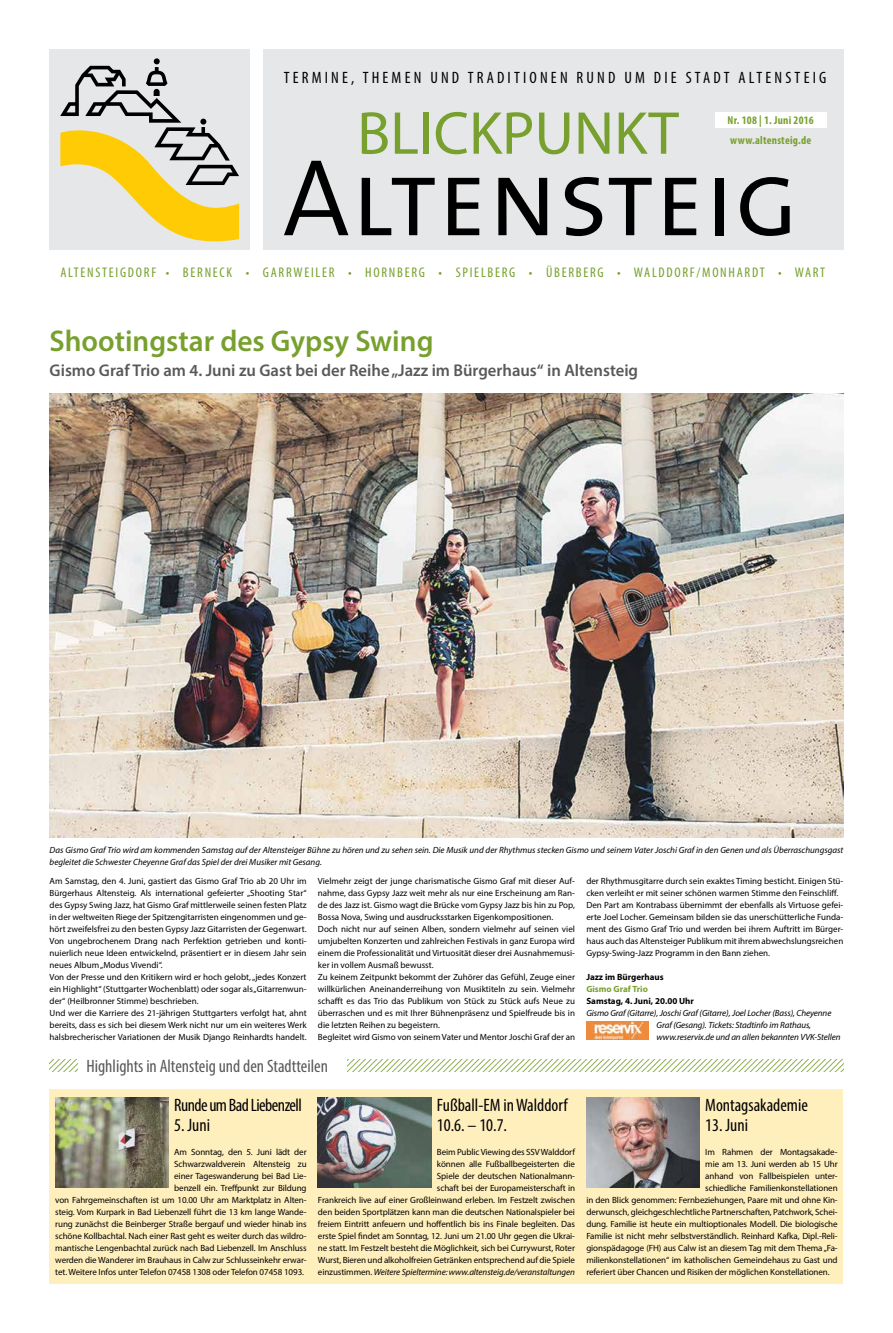
<style>
.page{position:relative;width:893px;height:1333px;background:#fff}
.page>*{position:absolute;margin:0;border:0;box-sizing:border-box;transform-origin:0 0}
.t1{font:61px "Myriad Pro";color:#77a02e}
.t2{font:600 30px "Myriad Pro";color:#77a02e}
.t3{font:condensed 18px/20px "Myriad Pro";color:#000}
.t4{font:condensed 18px "Myriad Pro";color:#58595b}
.t5{font:condensed 18px "Myriad Pro";letter-spacing:-.03em;color:#000}
.t6{font:600 17px "Myriad Pro";color:#58595b}
.t7{font:condensed 16.5px "Myriad Pro";letter-spacing:.195em;color:#000}
.t8{font:condensed 14px "Myriad Pro";letter-spacing:.125em;color:#77a02e}
.t9{font:700 condensed 11.5px/19.7px "Myriad Pro";letter-spacing:.02em;color:#77a02e}
.t10{font:9px/12px "Myriad Pro";letter-spacing:-.005em;color:#000}
.t11{font:italic 9px/12px "Myriad Pro";color:#000}
.t12{font:700 9px "Myriad Pro";color:#000}
.t13{font:700 9px "Myriad Pro";color:#77a02e}
.s1{font-style:italic}
</style>
<div class="page">
<div style="left:50px;top:1088px;width:793px;height:195px;background:#ffefbd"></div>
<svg style="left:50px;top:1059px;width:794px;height:12px"></svg>
<div style="left:78px;top:1058px;width:269px;height:18px;background:#fff"></div>
<div style="left:263px;top:50px;width:580px;height:200px;background:#e6e7e8"></div>
<div style="left:50px;top:50px;width:200px;height:200px;background:#e6e7e8"></div>
<svg style="left:60px;top:58px;width:179px;height:184px"></svg>
<svg style="left:284px;top:161px;width:64px;height:74px"></svg>
<svg style="left:362px;top:178px;width:73px;height:57px"></svg>
<svg style="left:448px;top:178px;width:31px;height:57px"></svg>
<svg style="left:498px;top:178px;width:49px;height:57px"></svg>
<svg style="left:565px;top:177px;width:37px;height:59px"></svg>
<svg style="left:609px;top:178px;width:43px;height:57px"></svg>
<svg style="left:665px;top:178px;width:31px;height:57px"></svg>
<div style="left:715px;top:178px;width:9px;height:57px;background:#000"></div>
<svg style="left:740px;top:177px;width:50px;height:59px"></svg>
<div style="left:715px;top:112px;width:111px;height:16px;background:#fff"></div>
<img style="left:586px;top:1021px;width:62px;height:18px">
<img style="left:50px;top:394px;width:793px;height:443px">
<img style="left:55px;top:1097px;width:114px;height:90px">
<img style="left:318px;top:1097px;width:113px;height:90px">
<img style="left:586px;top:1097px;width:114px;height:90px">
<h3 class="t7" style="left:284px;top:67px;width:544px">TERMINE, THEMEN UND TRADITIONEN RUND UM DIE STADT ALTENSTEIG</h3>
<p class="t9" style="left:727px;top:110px;width:88px">Nr. 108 | 1. Juni 2016 www.altensteig.de</p>
<h1 class="t1" style="left:357px;top:96px;width:323px">BLICKPUNKT</h1>
<h3 class="t8" style="left:60px;top:264px;width:766px">ALTENSTEIGDORF • BERNECK • GARRWEILER • HORNBERG • SPIELBERG • ÜBERBERG • WALDDORF/MONHARDT • WART</h3>
<h2 class="t2" style="left:50px;top:321px;width:385px">Shootingstar des Gypsy Swing</h2>
<h3 class="t6" style="left:50px;top:359px;width:590px">Gismo Graf Trio am 4. Juni zu Gast bei der Reihe „Jazz im Bürgerhaus“ in Altensteig</h3>
<p class="t11" style="left:50px;top:843px;width:795px">Das Gismo Graf Trio wird am kommenden Samstag auf der Altensteiger Bühne zu hören und zu sehen sein. Die Musik und der Rhythmus stecken Gismo und seinem Vater Joschi Graf in den Genen und als Überraschungsgast begleitet die Schwester Cheyenne Graf das Spiel der drei Musiker mit Gesang.</p>
<p class="t10" style="left:50px;top:874px;width:259px">Am Samstag, den 4. Juni, gastiert das Gismo Graf Trio ab 20 Uhr im Bürgerhaus Altensteig. Als international gefeierter „Shooting Star“ des Gypsy Swing Jazz, hat Gismo Graf mittlerweile seinen festen Platz in der weltweiten Riege der Spitzengitarristen eingenommen und ge&shy;hört zweifelsfrei zu den besten Gypsy Jazz Gitarristen der Gegenwart.<br>Von ungebrochenem Drang nach Perfektion getrieben und konti&shy;nuierlich neue Ideen entwickelnd, präsentiert er in diesem Jahr sein neues Album „Modus Vivendi“.<br>Von der Presse und den Kritikern wird er hoch gelobt, „jedes Konzert ein Highlight“ (Stuttgarter Wochenblatt) oder sogar als „Gitarrenwun&shy;der“ (Heilbronner Stimme) beschrieben.<br>Und wer die Karriere des 21-jährigen Stuttgarters verfolgt hat, ahnt bereits, dass es sich bei diesem Werk nicht nur um ein weiteres Werk halsbrecherischer Variationen der Musik Django Reinhardts handelt.</p>
<p class="t10" style="left:318px;top:874px;width:259px">Vielmehr zeigt der junge charismatische Gismo Graf mit dieser Auf&shy;nahme, dass Gypsy Jazz weit mehr als nur eine Erscheinung am Ran&shy;de des Jazz ist. Gismo wagt die Brücke vom Gypsy Jazz bis hin zu Pop, Bossa Nova, Swing und ausdrucksstarken Eigenkompositionen.<br>Doch nicht nur auf seinen Alben, sondern vielmehr auf seinen viel umjubelten Konzerten und zahlreichen Festivals in ganz Europa wird einem die Professionalität und Virtuosität dieser drei Ausnahmemusi&shy;ker in vollem Ausmaß bewusst.<br>Zu keinem Zeitpunkt bekommt der Zuhörer das Gefühl, Zeuge einer willkürlichen Aneinanderreihung von Musiktiteln zu sein. Vielmehr schafft es das Trio das Publikum von Stück zu Stück aufs Neue zu überraschen und es mit Ihrer Bühnenpräsenz und Spielfreude bis in die letzten Reihen zu begeistern.<br>Begleitet wird Gismo von seinem Vater und Mentor Joschi Graf der an</p>
<p class="t10" style="left:586px;top:874px;width:259px">der Rhythmusgitarre durch sein exaktes Timing besticht. Einigen Stü&shy;cken verleiht er mit seiner schönen warmen Stimme den Feinschliff.<br>Den Part am Kontrabass übernimmt der ebenfalls als Virtuose gefei&shy;erte Joel Locher. Gemeinsam bilden sie das unerschütterliche Funda&shy;ment des Gismo Graf Trio und werden bei ihrem Auftritt im Bürger&shy;haus auch das Altensteiger Publikum mit ihrem abwechslungsreichen Gypsy-Swing-Jazz Programm in den Bann ziehen.</p>
<p class="t12" style="left:586px;top:970px;width:79px">Jazz im Bürgerhaus</p>
<p class="t13" style="left:586px;top:982px;width:63px">Gismo Graf Trio</p>
<p class="t12" style="left:586px;top:994px;width:109px">Samstag, 4. Juni, 20.00 Uhr</p>
<p class="t11" style="left:657px;top:1006px;width:186px;text-indent:-70px">Gismo Graf (Gitarre), Joschi Graf (Gitarre), Joel Locher (Bass), Cheyenne<br>Graf (Gesang). Tickets: Stadtinfo im Rathaus, www.reservix.de und an allen bekannten VVK-Stellen</p>
<h3 class="t4" style="left:86px;top:1054px;width:243px">Highlights in Altensteig und den Stadtteilen</h3>
<h3 class="t5" style="left:174px;top:1093px;width:129px">Runde um Bad Liebenzell</h3>
<h3 class="t3" style="left:174px;top:1114px;width:37px">5. Juni</h3>
<p class="t10" style="left:55px;top:1145px;width:253px;text-align:right">Am Sonntag, den 5. Juni lädt der<br>Schwarzwaldverein Altensteig zu<br>einer Tageswanderung bei Bad Lie-<br>benzell ein. Treffpunkt zur Bildung<br>von Fahrgemeinschaften ist um 10.00 Uhr am Marktplatz in Alten&shy;steig. Vom Kurpark in Bad Liebenzell führt die 13 km lange Wande&shy;rung zunächst die Beinberger Straße bergauf und wieder hinab ins schöne Kollbachtal. Nach einer Rast geht es weiter durch das wildro&shy;mantische Lengenbachtal zurück nach Bad Liebenzell. Im Anschluss werden die Wanderer im Brauhaus in Calw zur Schlusseinkehr erwar&shy;tet. Weitere Infos unter Telefon 07458 1308 oder Telefon 07458 1093.</p>
<h3 class="t3" style="left:437px;top:1094px;width:132px">Fußball-EM in Walddorf<br>10.6. – 10.7.</h3>
<p class="t10" style="left:318px;top:1145px;width:259px;text-align:right">Beim Public Viewing des SSV Walddorf<br>können alle Fußballbegeisterten die<br>Spiele der deutschen Nationalmann-<br>schaft bei der Europameisterschaft in<br>Frankreich live auf einer Großleinwand erleben. Im Festzelt zwischen den beiden Sportplätzen kann man die deutschen Nationalspieler bei freiem Eintritt anfeuern und hoffentlich bis ins Finale begleiten. Das erste Spiel findet am Sonntag, 12. Juni um 21.00 Uhr gegen die Ukrai&shy;ne statt. Im Festzelt besteht die Möglichkeit, sich bei Currywurst, Roter Wurst, Bieren und alkoholfreien Getränken entsprechend auf die Spiele einzustimmen. <span class="s1">Weitere Spieltermine: www.altensteig.de/veranstaltungen</span></p>
<h3 class="t3" style="left:705px;top:1094px;width:104px">Montagsakademie</h3>
<h3 class="t3" style="left:705px;top:1114px;width:44px">13. Juni</h3>
<p class="t10" style="left:705px;top:1145px;width:134px">Im Rahmen der Montagsakade-</p>
<p class="t10" style="left:705px;top:1157px;width:134px">mie am 13. Juni werden ab 15 Uhr</p>
<p class="t10" style="left:705px;top:1169px;width:134px">anhand von Fallbeispielen unter-</p>
<p class="t10" style="left:705px;top:1181px;width:134px">schiedliche Familienkonstellationen</p>
<p class="t10" style="left:586px;top:1193px;width:253px">in den Blick genommen: Fernbeziehungen, Paare mit und ohne Kin-</p>
<p class="t10" style="left:586px;top:1205px;width:253px">derwunsch, gleichgeschlechtliche Partnerschaften, Patchwork, Schei-</p>
<p class="t10" style="left:586px;top:1217px;width:253px">dung. Familie ist heute ein multioptionales Modell. Die biologische</p>
<p class="t10" style="left:586px;top:1229px;width:253px">Familie ist nicht mehr selbstverständlich. Reinhard Kafka, Dipl.-Reli-</p>
<p class="t10" style="left:586px;top:1241px;width:253px">gionspädagoge (FH) aus Calw ist an diesem Tag mit dem Thema „Fa-</p>
<p class="t10" style="left:586px;top:1253px;width:253px">milienkonstellationen“ im katholischen Gemeindehaus zu Gast und</p>
<p class="t10" style="left:586px;top:1265px;width:245px">referiert über Chancen und Risiken der möglichen Konstellationen.</p>
</div>
